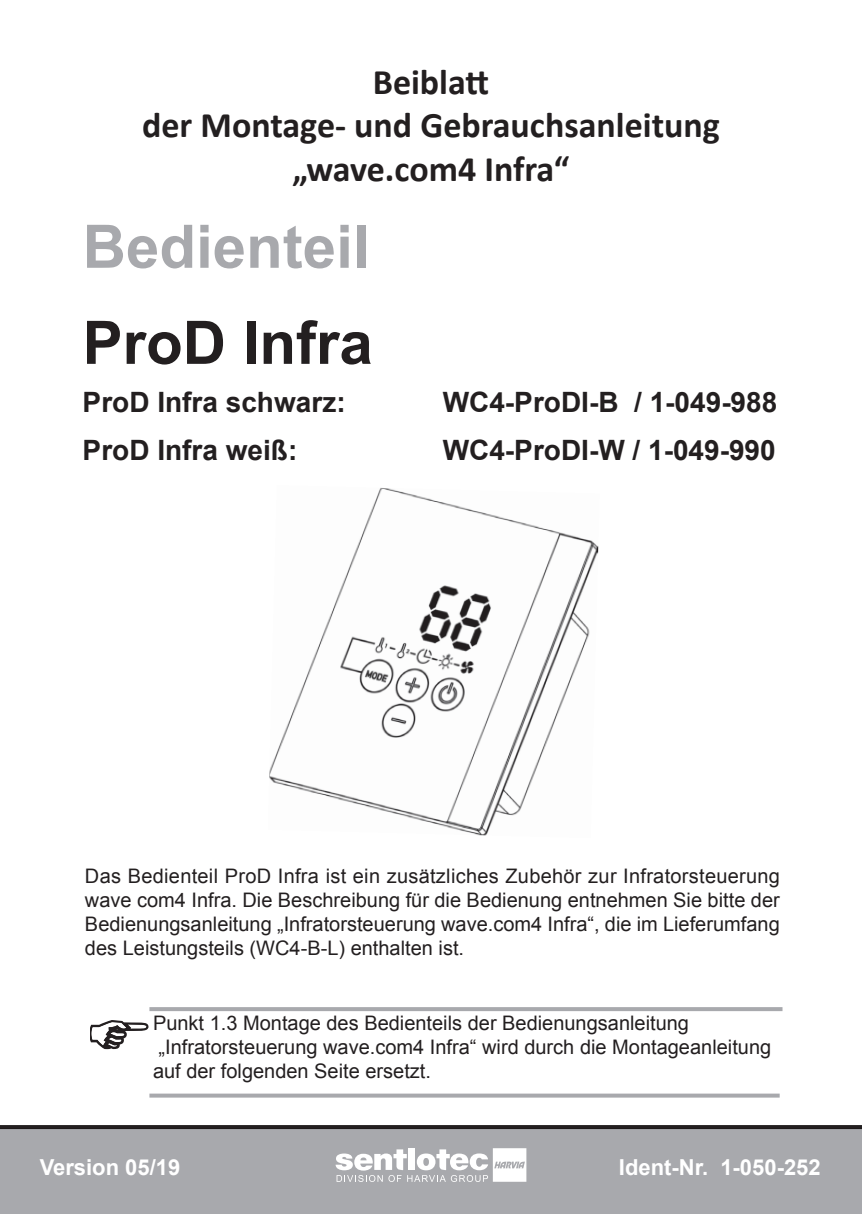
<style>
.page{position:relative;width:862px;height:1214px;background:#fff}
.page>*{position:absolute;margin:0;border:0;box-sizing:border-box;transform-origin:0 0}
.Titel{font:700 60px "Arial";color:#a8a9ad}
.Titel-2{font:700 60px "Arial";color:#231f20}
.t1{font:700 36px "Calibri";color:#231f20}
.Titel-3{font:700 28px "Arial";color:#231f20}
.t2{font:700 22px "Arial";color:#fff}
.Tipp{font:20px/24px "Arial";color:#231f20;text-align:justify}
</style>
<div class="page">
<div style="left:0;top:1128px;width:862px;height:85px;background:#a8a9ad;border:2px solid #a8a9ad"></div>
<svg style="left:0;top:1125px;width:862px;height:3px;background:#272324"></svg>
<svg style="left:335px;top:1148px;width:191px;height:33px"></svg>
<svg style="left:90px;top:1020px;width:59px;height:28px"></svg>
<svg style="left:149px;top:1007px;width:633px;height:3px;background:#abacb0"></svg>
<svg style="left:149px;top:1093px;width:630px;height:4px;background:#b5b5b9"></svg>
<img style="left:269px;top:488px;width:330px;height:348px">
<p class="t1" style="left:373px;top:57px;width:118px">Beiblatt</p>
<p class="t1" style="left:142px;top:100px;width:579px">der Montage- und Gebrauchsanleitung</p>
<p class="t1" style="left:292px;top:143px;width:279px">„wave.com4 Infra“</p>
<p class="Titel" style="left:83px;top:204px;width:288px">Bedienteil</p>
<p class="Titel-2" style="left:83px;top:300px;width:292px">ProD Infra</p>
<p class="Titel-3" style="left:83px;top:382px;width:264px">ProD Infra schwarz:</p>
<p class="Titel-3" style="left:443px;top:382px;width:336px">WC4-ProDI-B / 1-049-988</p>
<p class="Titel-3" style="left:83px;top:430px;width:216px">ProD Infra weiß:</p>
<p class="Titel-3" style="left:443px;top:430px;width:334px">WC4-ProDI-W / 1-049-990</p>
<p class="Tipp" style="left:85px;top:863px;width:696px">Das Bedienteil ProD Infra ist ein zusätzliches Zubehör zur Infratorsteuerung wave com4 Infra. Die Beschreibung für die Bedienung entnehmen Sie bitte der Bedienungsanleitung „Infratorsteuerung wave.com4 Infra“, die im Lieferumfang des Leistungsteils (WC4-B-L) enthalten ist.</p>
<p class="Tipp" style="left:153px;top:1010px;width:620px;text-align:left">Punkt 1.3 Montage des Bedienteils der Bedienungsanleitung „Infratorsteuerung wave.com4 Infra“ wird durch die Montageanleitung auf der folgenden Seite ersetzt.</p>
<p class="t2" style="left:40px;top:1151px;width:142px">Version 05/19</p>
<p class="t2" style="left:619px;top:1151px;width:203px">Ident-Nr. 1-050-252</p>
</div>
